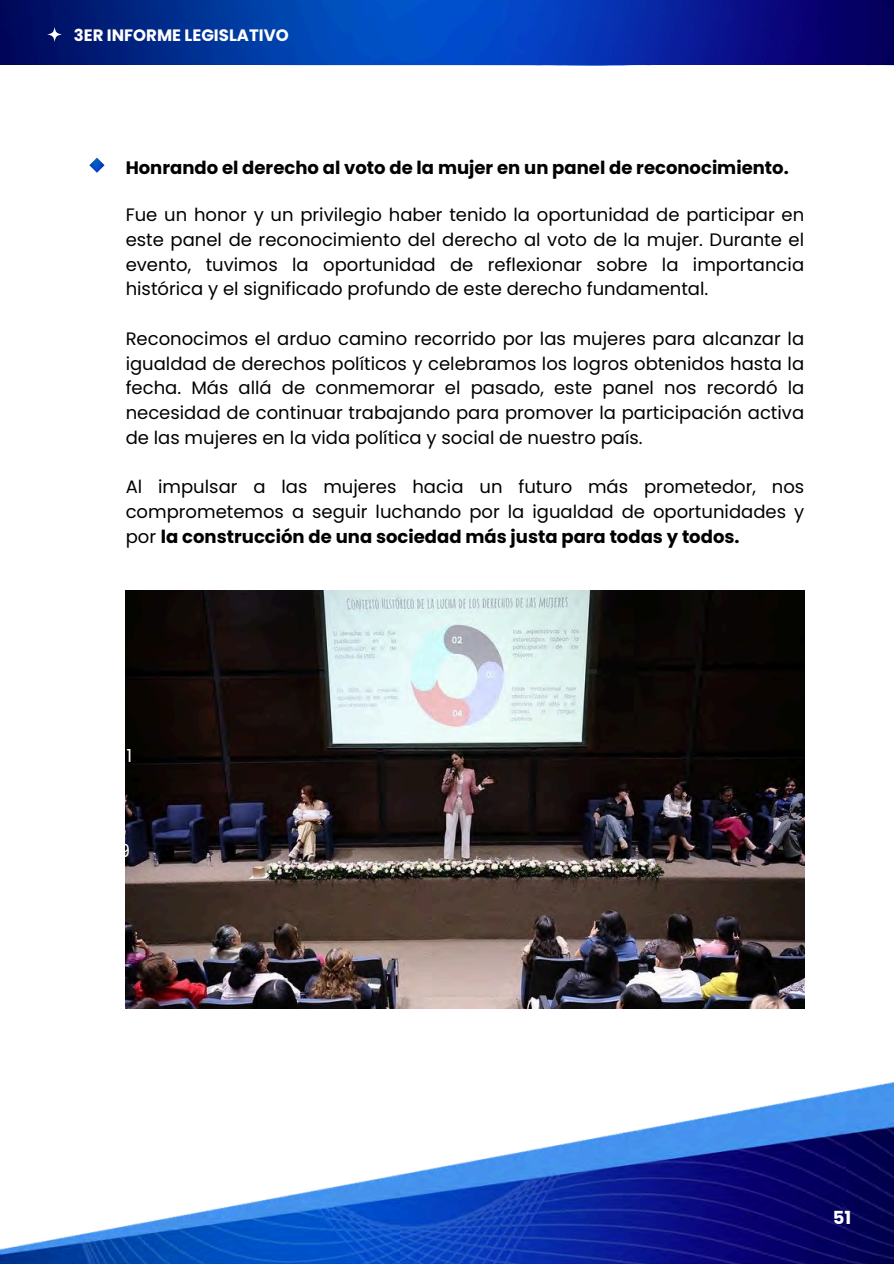
<style>
.page{position:relative;width:894px;height:1264px;background:#fff}
.page>*{position:absolute;margin:0;border:0;box-sizing:border-box;transform-origin:0 0}
.t1{font:18px/24.8px "Poppins";color:#000;text-align:justify}
.t2{font:700 18px "Poppins";color:#000}
.t3{font:700 18px "Poppins";color:#fff}
.t4{font:700 16.5px "Podkova";color:#fff}
.t5{font:700 16.5px "Poppins";color:#fff}
.s1{font-weight:700}
</style>
<div class="page">
<img style="left:126px;top:590px;width:678px;height:418px">
<img style="left:0;top:0;width:251px;height:65px">
<img style="left:251px;top:0;width:642px;height:66px">
<svg style="left:47px;top:27px;width:15px;height:15px"></svg>
<img style="left:0;top:1082px;width:893px;height:181px">
<img style="left:89px;top:158px;width:15px;height:15px">
<p class="t5" style="left:74px;top:24px;width:216px">3ER INFORME LEGISLATIVO</p>
<p class="t4" style="left:38px;top:26px;width:216px">3ER INFORME LEGISLATIVO</p>
<p class="t2" style="left:126px;top:155px;width:664px">Honrando el derecho al voto de la mujer en un panel de reconocimiento.</p>
<p class="t1" style="left:126px;top:202px;width:680px">Fue un honor y un privilegio haber tenido la oportunidad de participar en este panel de reconocimiento del derecho al voto de la mujer. Durante el evento, tuvimos la oportunidad de reflexionar sobre la importancia histórica y el significado profundo de este derecho fundamental.</p>
<p class="t1" style="left:126px;top:326px;width:680px">Reconocimos el arduo camino recorrido por las mujeres para alcanzar la igualdad de derechos políticos y celebramos los logros obtenidos hasta la fecha. Más allá de conmemorar el pasado, este panel nos recordó la necesidad de continuar trabajando para promover la participación activa de las mujeres en la vida política y social de nuestro país.</p>
<p class="t1" style="left:126px;top:474px;width:680px">Al impulsar a las mujeres hacia un futuro más prometedor, nos comprometemos a seguir luchando por la igualdad de oportunidades y por <span class="s1">la construcción de una sociedad más justa para todas y todos.</span></p>
<h2 class="t3" style="left:832px;top:1205px;width:20px">51</h2>
</div>
